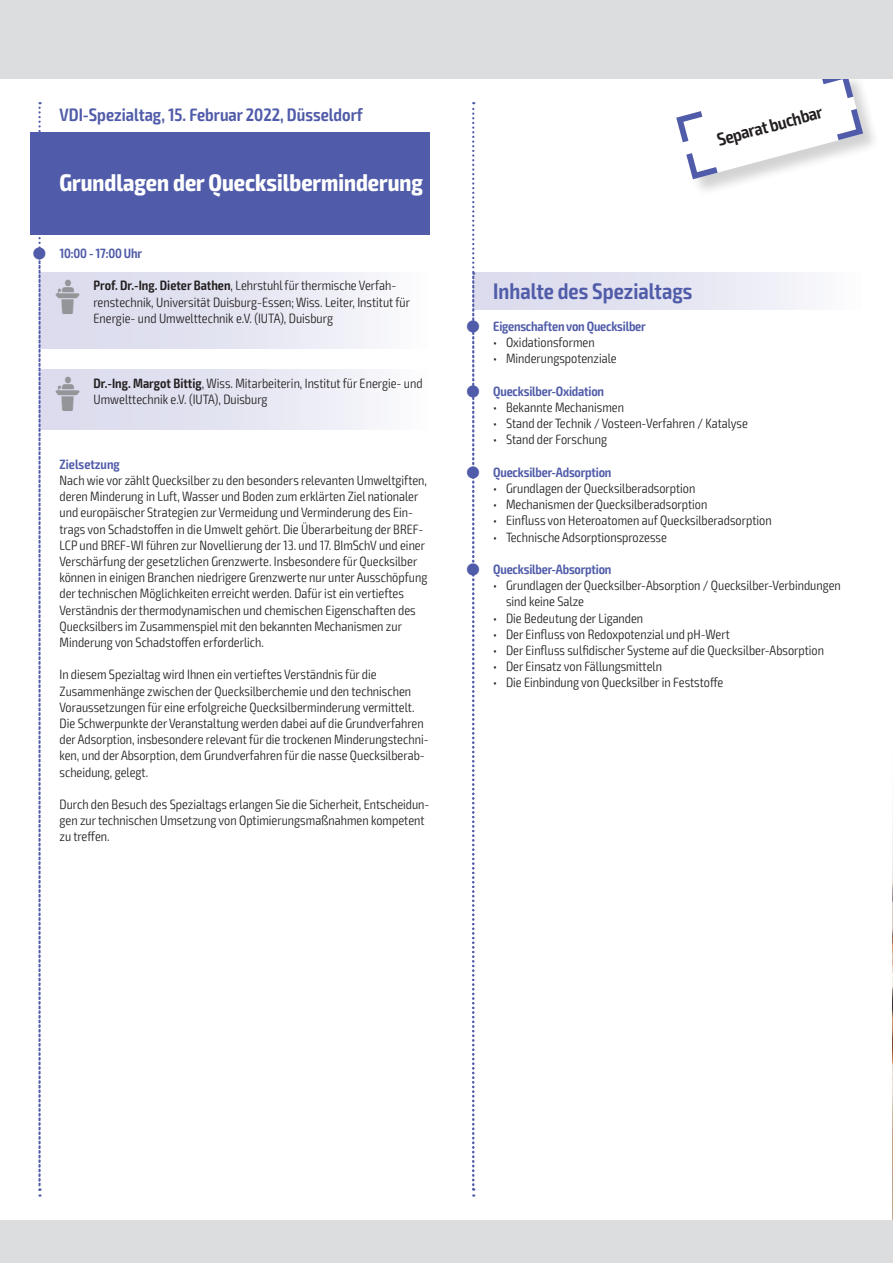
<style>
.page{position:relative;width:893px;height:1263px;background:#fff}
.page>*{position:absolute;margin:0;border:0;box-sizing:border-box;transform-origin:0 0}
.t1{font:700 condensed 24px "Exo 2";color:#fff}
.t2{font:600 condensed 22.5px "Exo 2";color:#505ca9}
.t3{font:600 condensed 18px "Exo 2";color:#505ca9}
.t4{font:600 condensed 18px "Exo 2";color:#231f20}
.t5{font:300 condensed 13.5px/16.2px "Exo 2";color:#231f20}
.t6{font:600 condensed 13.5px "Exo 2";letter-spacing:-.015em;color:#505ca9}
.t7{font:13.5px "VDI Iconset S4 A Regular";color:#939598}
.s1{font-weight:600}
</style>
<div class="page">
<div style="left:677px;top:73px;width:203px;height:124px;background:#231f20;opacity:.2"></div>
<svg style="left:676px;top:79px;width:187px;height:100px"></svg>
<img style="left:892px;top:808px;width:1px;height:412px">
<div style="left:0;top:1220px;width:893px;height:43px;background:#dcdddf"></div>
<div style="left:0;top:0;width:893px;height:79px;background:#dcdddf"></div>
<div style="left:473px;top:272px;width:390px;height:37px;background:linear-gradient(to right,#d6d6eb,#f8f8fb)"></div>
<div style="left:39px;top:272px;width:390px;height:76px;background:linear-gradient(to right,#d6d6eb,#f8f8fb)"></div>
<div style="left:39px;top:370px;width:390px;height:59px;background:linear-gradient(to right,#d6d6eb,#f8f8fb)"></div>
<div style="left:30px;top:132px;width:399px;height:102px;background:#505ca9"></div>
<svg style="left:472px;top:102px;width:7px;height:1095px"></svg>
<svg style="left:34px;top:102px;width:12px;height:1095px"></svg>
<h3 class="t3" style="left:60px;top:104px;width:305px">VDI-Spezialtag, 15. Februar 2022, Düsseldorf</h3>
<h1 class="t1" style="left:60px;top:169px;width:365px">Grundlagen der Quecksilberminderung</h1>
<p class="t6" style="left:60px;top:245px;width:84px">10:00 - 17:00 Uhr</p>
<p class="t7" style="left:55px;top:285px;width:27px">L</p>
<p class="t5" style="left:93px;top:278px;width:318px"><span class="s1">Prof. Dr.-Ing. Dieter Bathen</span>, Lehrstuhl für thermische Verfah&shy;renstechnik, Universität Duisburg-Essen; Wiss. Leiter, Institut für<br>Energie- und Umwelttechnik e.V. (IUTA), Duisburg</p>
<p class="t7" style="left:55px;top:383px;width:27px">L</p>
<p class="t5" style="left:93px;top:375px;width:331px"><span class="s1">Dr.-Ing. Margot Bittig</span>, Wiss. Mitarbeiterin, Institut für Energie- und<br>Umwelttechnik e.V. (IUTA), Duisburg</p>
<p class="t6" style="left:60px;top:456px;width:62px">Zielsetzung</p>
<p class="t5" style="left:60px;top:472px;width:369px">Nach wie vor zählt Quecksilber zu den besonders relevanten Umweltgiften, deren Minderung in Luft, Wasser und Boden zum erklärten Ziel nationaler und europäischer Strategien zur Vermeidung und Verminderung des Ein&shy;trags von Schadstoffen in die Umwelt gehört. Die Überarbeitung der BREF-LCP und BREF-WI führen zur Novellierung der 13. und 17. BImSchV und einer Verschärfung der gesetzlichen Grenzwerte. Insbesondere für Quecksilber können in einigen Branchen niedrigere Grenzwerte nur unter Ausschöpfung der technischen Möglichkeiten erreicht werden. Dafür ist ein vertieftes Verständnis der thermodynamischen und chemischen Eigenschaften des Quecksilbers im Zusammenspiel mit den bekannten Mechanismen zur Minderung von Schadstoffen erforderlich.</p>
<p class="t5" style="left:60px;top:667px;width:371px">In diesem Spezialtag wird Ihnen ein vertieftes Verständnis für die Zusammenhänge zwischen der Quecksilberchemie und den technischen Voraussetzungen für eine erfolgreiche Quecksilberminderung vermittelt.<br>Die Schwerpunkte der Veranstaltung werden dabei auf die Grundverfahren der Adsorption, insbesondere relevant für die trockenen Minderungstechni&shy;ken, und der Absorption, dem Grundverfahren für die nasse Quecksilberab&shy;scheidung, gelegt.</p>
<p class="t5" style="left:60px;top:796px;width:371px">Durch den Besuch des Spezialtags erlangen Sie die Sicherheit, Entscheidun&shy;gen zur technischen Umsetzung von Optimierungsmaßnahmen kompetent zu treffen.</p>
<h3 class="t4" style="left:715px;top:129px;width:110px;rotate:-15deg">Separat buchbar</h3>
<h2 class="t2" style="left:493px;top:277px;width:201px">Inhalte des Spezialtags</h2>
<p class="t6" style="left:493px;top:318px;width:154px">Eigenschaften von Quecksilber</p>
<p class="t5" style="left:493px;top:335px;width:103px">• Oxidationsformen</p>
<p class="t5" style="left:493px;top:351px;width:125px">• Minderungspotenziale</p>
<p class="t6" style="left:493px;top:383px;width:112px">Quecksilber-Oxidation</p>
<p class="t5" style="left:493px;top:399px;width:132px">• Bekannte Mechanismen</p>
<p class="t5" style="left:493px;top:416px;width:256px">• Stand der Technik / Vosteen-Verfahren / Katalyse</p>
<p class="t5" style="left:493px;top:432px;width:115px">• Stand der Forschung</p>
<p class="t6" style="left:493px;top:464px;width:120px">Quecksilber-Adsorption</p>
<p class="t5" style="left:493px;top:480px;width:204px">• Grundlagen der Quecksilberadsorption</p>
<p class="t5" style="left:493px;top:497px;width:216px">• Mechanismen der Quecksilberadsorption</p>
<p class="t5" style="left:493px;top:513px;width:280px">• Einfluss von Heteroatomen auf Quecksilberadsorption</p>
<p class="t5" style="left:493px;top:529px;width:175px">• Technische Adsorptionsprozesse</p>
<p class="t6" style="left:493px;top:561px;width:120px">Quecksilber-Absorption</p>
<p class="t5" style="left:506px;top:578px;width:336px;text-indent:-13px">• Grundlagen der Quecksilber-Absorption / Quecksilber-Verbindungen sind keine Salze</p>
<p class="t5" style="left:493px;top:610px;width:151px">• Die Bedeutung der Liganden</p>
<p class="t5" style="left:493px;top:626px;width:238px">• Der Einfluss von Redoxpotenzial und pH-Wert</p>
<p class="t5" style="left:493px;top:642px;width:332px">• Der Einfluss sulfidischer Systeme auf die Quecksilber-Absorption</p>
<p class="t5" style="left:493px;top:659px;width:170px">• Der Einsatz von Fällungsmitteln</p>
<p class="t5" style="left:493px;top:675px;width:232px">• Die Einbindung von Quecksilber in Feststoffe</p>
</div>
